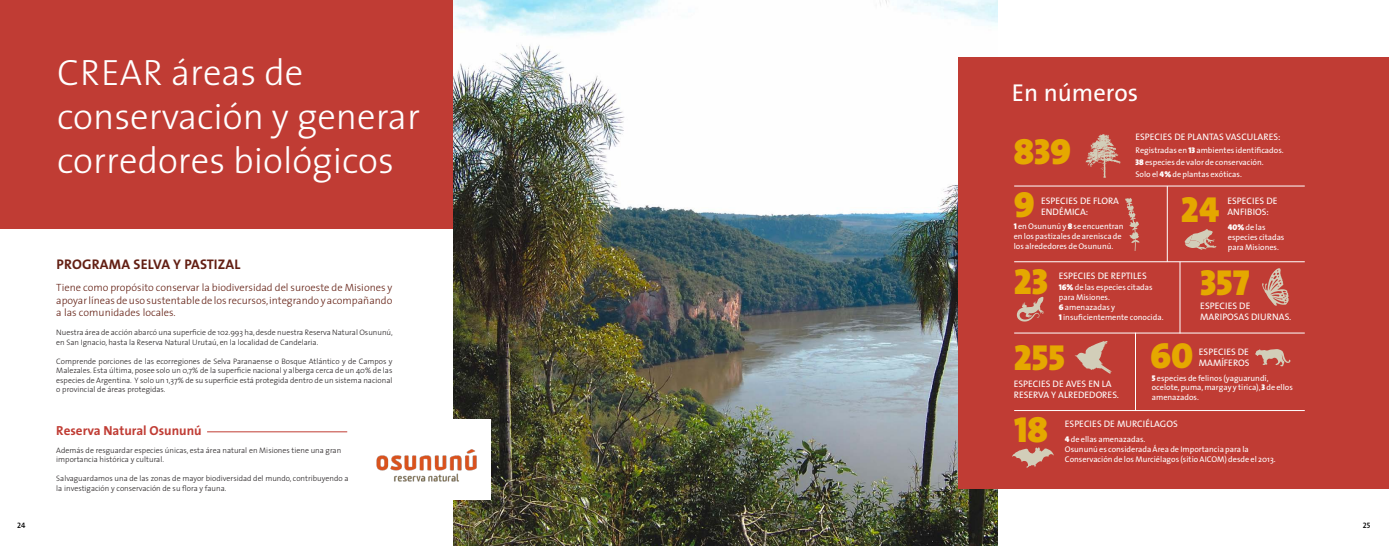
<style>
.page{position:relative;width:1389px;height:546px;background:#fff}
.page>*{position:absolute;margin:0;border:0;box-sizing:border-box;transform-origin:0 0}
.t1{font:300 36.75px/44.1px "The Sans";color:#fff}
.t2{font:36.4px "The Sans Black Caps";color:#e5a800}
.t3{font:24.5px "The Sans";color:#fff}
.t4{font:700 14px "The Sans";letter-spacing:.015em;color:#631f13}
.t5{font:700 13.12px "The Sans";color:#c03c34}
.t6{font:300 10.5px/12.6px "The Sans";color:#631f13;text-align:justify}
.t7{font:9.45px/11.3px "The Sans";color:#fff}
.t8{font:8.22px/9.9px "The Sans";color:#fff}
.t9{font:300 7.88px/9.5px "The Sans";color:#231f20}
.t10{font:7.88px "The Sans Semi Bold Caps";color:#000}
.s1{font-family:"The Sans Black Caps"}
</style>
<div class="page">
<div style="left:0;top:0;width:469px;height:228px;background:#c03c34"></div>
<img style="left:454px;top:0;width:543px;height:546px">
<div style="left:959px;top:57px;width:430px;height:432px;background:#c03c34"></div>
<hr style="left:1014px;top:186px;width:291px;height:1px;background:#fff">
<hr style="left:1014px;top:261px;width:291px;height:1px;background:#fff">
<hr style="left:1014px;top:333px;width:291px;height:1px;background:#fff">
<hr style="left:1014px;top:410px;width:291px;height:1px;background:#fff">
<hr style="left:1167px;top:186px;width:1px;height:76px;background:#fff">
<hr style="left:1180px;top:262px;width:1px;height:71px;background:#fff">
<hr style="left:1135px;top:332px;width:1px;height:78px;background:#fff">
<svg style="left:1185px;top:229px;width:31px;height:21px"></svg>
<svg style="left:1255px;top:349px;width:35px;height:17px"></svg>
<svg style="left:1262px;top:268px;width:27px;height:38px"></svg>
<svg style="left:1075px;top:341px;width:37px;height:32px"></svg>
<svg style="left:1012px;top:447px;width:42px;height:21px"></svg>
<svg style="left:1086px;top:134px;width:35px;height:44px"></svg>
<svg style="left:1017px;top:297px;width:27px;height:24px"></svg>
<svg style="left:1125px;top:198px;width:15px;height:53px"></svg>
<div style="left:51px;top:419px;width:440px;height:81px;background:#fff"></div>
<hr style="left:207px;top:431px;width:140px;height:1px;background:#c03c34">
<img style="left:376px;top:449px;width:101px;height:33px">
<p class="t1" style="left:57px;top:49px;width:364px">CREAR áreas de conservación y generar corredores biológicos</p>
<p class="t4" style="left:56px;top:252px;width:186px">PROGRAMA SELVA Y PASTIZAL</p>
<p class="t6" style="left:56px;top:281px;width:338px">Tiene como propósito conservar la biodiversidad del suroeste de Misiones y apoyar líneas de uso sustentable de los recursos, integrando y acompañando a las comunidades locales.</p>
<p class="t9" style="left:56px;top:327px;width:338px">Nuestra área de acción abarcó una superficie de 102.993 ha, desde nuestra Reserva Natural Osununú, en San Ignacio, hasta la Reserva Natural Urutaú, en la localidad de Candelaria.</p>
<p class="t9" style="left:56px;top:356px;width:338px;text-align:justify">Comprende porciones de las ecorregiones de Selva Paranaense o Bosque Atlántico y de Campos y Malezales. Esta última, posee solo un 0,7% de la superficie nacional y alberga cerca de un 40% de las especies de Argentina. Y solo un 1,37% de su superficie está protegida dentro de un sistema nacional o provincial de áreas protegidas.</p>
<p class="t5" style="left:56px;top:419px;width:147px">Reserva Natural Osununú</p>
<p class="t9" style="left:56px;top:445px;width:287px">Además de resguardar especies únicas, esta área natural en Misiones tiene una gran importancia histórica y cultural.</p>
<p class="t9" style="left:56px;top:473px;width:294px">Salvaguardamos una de las zonas de mayor biodiversidad del mundo, contribuyendo a la investigación y conservación de su flora y fauna.</p>
<p class="t3" style="left:1012px;top:77px;width:128px">En números</p>
<p class="t2" style="left:1014px;top:121px;width:59px">839</p>
<p class="t2" style="left:1014px;top:174px;width:23px">9</p>
<p class="t7" style="left:1041px;top:194px;width:79px">ESPECIES DE FLORA<br>ENDÉMICA:</p>
<p class="t8" style="left:1014px;top:221px;width:111px"><span class="s1">1</span> en Osununú y <span class="s1">8</span> se encuentran en los pastizales de arenisca de los alrededores de Osununú.</p>
<p class="t7" style="left:1135px;top:131px;width:147px">ESPECIES DE PLANTAS VASCULARES:</p>
<p class="t8" style="left:1135px;top:169px;width:108px">Solo el <span class="s1">4%</span> de plantas exóticas.</p>
<p class="t8" style="left:1135px;top:145px;width:150px">Registradas en <span class="s1">13</span> ambientes identificados.</p>
<p class="t8" style="left:1135px;top:157px;width:130px"><span class="s1">38</span> especies de valor de conservación.</p>
<p class="t2" style="left:1181px;top:178px;width:40px">24</p>
<p class="t7" style="left:1227px;top:194px;width:52px">ESPECIES DE<br>ANFIBIOS:</p>
<p class="t8" style="left:1228px;top:222px;width:58px"><span class="s1">40%</span> de las especies citadas para Misiones.</p>
<p class="t2" style="left:1014px;top:251px;width:35px">23</p>
<p class="t7" style="left:1059px;top:269px;width:89px">ESPECIES DE REPTILES</p>
<p class="t8" style="left:1059px;top:282px;width:106px"><span class="s1">16%</span> de las especies citadas para Misiones.<br><span class="s1">6</span> amenazadas y<br><span class="s1">1</span> insuficientemente conocida.</p>
<p class="t2" style="left:1200px;top:252px;width:51px">357</p>
<p class="t7" style="left:1200px;top:299px;width:93px">ESPECIES DE<br>MARIPOSAS DIURNAS.</p>
<p class="t2" style="left:1150px;top:325px;width:44px">60</p>
<p class="t7" style="left:1199px;top:345px;width:52px">ESPECIES DE<br>MAMÍFEROS</p>
<p class="t2" style="left:1014px;top:326px;width:53px">255</p>
<p class="t7" style="left:1014px;top:377px;width:107px">ESPECIES DE AVES EN LA<br>RESERVA Y ALREDEDORES.</p>
<p class="t2" style="left:1014px;top:398px;width:36px">18</p>
<p class="t7" style="left:1065px;top:418px;width:114px">ESPECIES DE MURCIÉLAGOS</p>
<p class="t8" style="left:1152px;top:372px;width:143px"><span class="s1">5</span> especies de felinos (yaguarundí, ocelote, puma, margay y tirica), <span class="s1">3</span> de ellos amenazados.</p>
<p class="t8" style="left:1065px;top:434px;width:212px"><span class="s1">4</span> de ellas amenazadas.<br>Osununú es considerada Área de Importancia para la<br>Conservación de los Murciélagos (sitio AICOM) desde el 2013.</p>
<p class="t10" style="left:17px;top:518px;width:10px">24</p>
<p class="t10" style="left:1363px;top:518px;width:9px">25</p>
</div>
